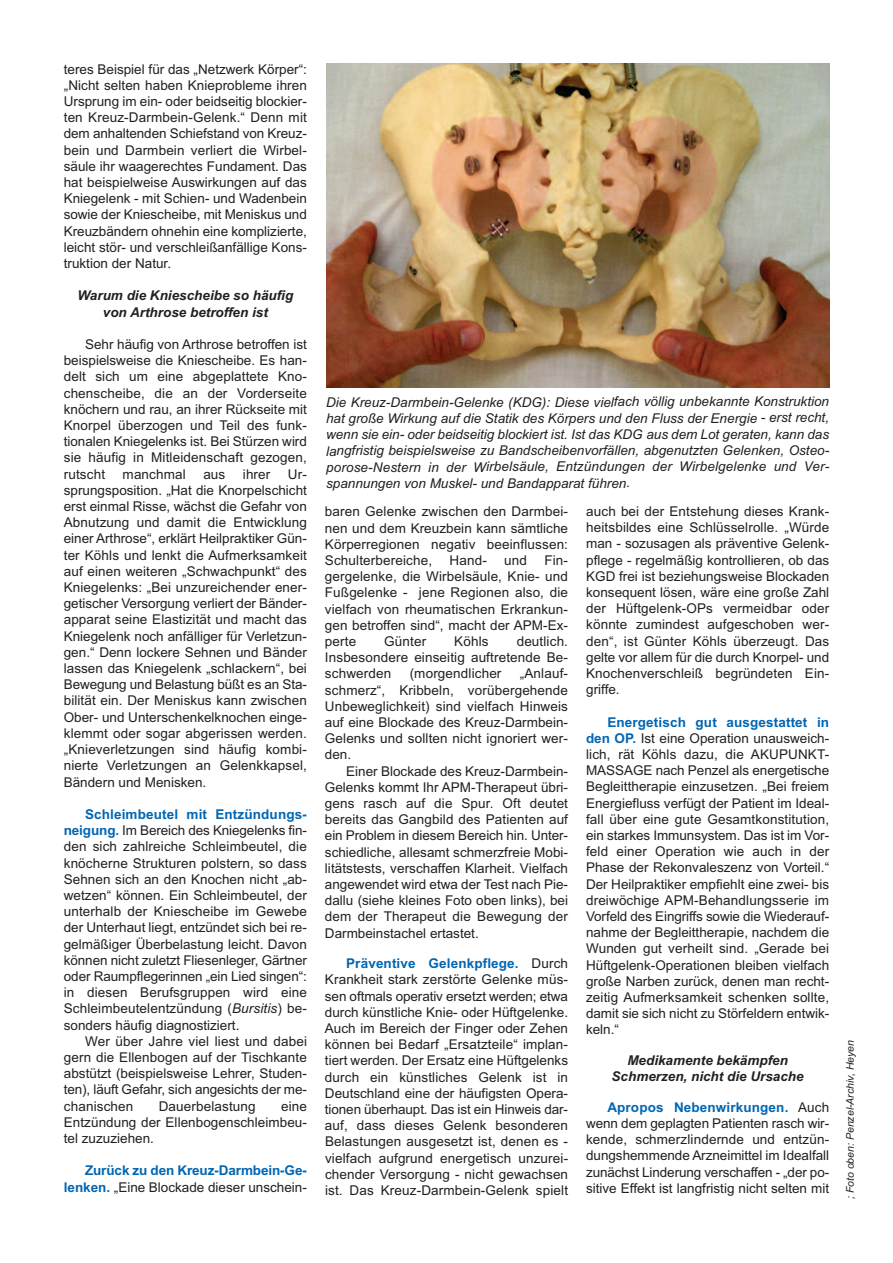
<style>
.page{position:relative;width:893px;height:1263px;background:#fff}
.page>*{position:absolute;margin:0;border:0;box-sizing:border-box;transform-origin:0 0}
.t1{font:13.5px/16.2px "Arial";letter-spacing:.01em;color:#231f20;text-align:justify}
.t2{font:italic 13.5px/16.2px "Arial";color:#231f20;text-align:justify}
.t3{font:italic 700 13.5px/16.2px "Arial";color:#231f20;text-align:center}
.t4{font:700 13.5px/16.2px "Arial";letter-spacing:-.01em;color:#0166b3;text-align:right}
.t5{font:italic 10.5px "Arial";color:#231f20}
.s1{font-weight:700;color:#0166b3}
.s2{font-style:italic}
.s3{font-weight:400;color:#231f20}
</style>
<div class="page">
<img style="left:326px;top:64px;width:503px;height:323px">
<p class="t1" style="left:64px;top:61px;width:245px">teres Beispiel für das „Netzwerk Körper“: „Nicht selten haben Knieprobleme ihren Ursprung im ein- oder beidseitig blockier&shy;ten Kreuz-Darmbein-Gelenk.“ Denn mit dem anhaltenden Schiefstand von Kreuz&shy;bein und Darmbein verliert die Wirbel&shy;säule ihr waagerechtes Fundament. Das hat beispielweise Auswirkungen auf das Kniegelenk - mit Schien- und Wadenbein sowie der Kniescheibe, mit Meniskus und Kreuzbändern ohnehin eine komplizierte, leicht stör- und verschleißanfällige Kons&shy;truktion der Natur.</p>
<p class="t3" style="left:77px;top:288px;width:217px">Warum die Kniescheibe so häufig von Arthrose betroffen ist</p>
<p class="t1" style="left:64px;top:336px;width:245px;text-indent:21px">Sehr häufig von Arthrose betroffen ist beispielsweise die Kniescheibe. Es han&shy;delt sich um eine abgeplattete Kno&shy;chenscheibe, die an der Vorderseite knöchern und rau, an ihrer Rückseite mit Knorpel überzogen und Teil des funk&shy;tionalen Kniegelenks ist. Bei Stürzen wird sie häufig in Mitleidenschaft gezogen, rutscht</p>
<p class="t1" style="left:64px;top:466px;width:245px;text-indent:224px">Ur&shy;sprungsposition. „Hat die Knorpelschicht erst einmal Risse, wächst die Gefahr von Abnutzung und damit die Entwicklung einer Arthrose“, erklärt Heilpraktiker Gün&shy;ter Köhls und lenkt die Aufmerksamkeit auf einen weiteren „Schwachpunkt“ des Kniegelenks: „Bei unzureichender ener&shy;getischer Versorgung verliert der Bänder&shy;apparat seine Elastizität und macht das Kniegelenk noch anfälliger für Verletzun&shy;gen.“ Denn lockere Sehnen und Bänder lassen das Kniegelenk „schlackern“, bei Bewegung und Belastung büßt es an Sta&shy;bilität ein. Der Meniskus kann zwischen Ober- und Unterschenkelknochen einge&shy;klemmt oder sogar abgerissen werden. „Knieverletzungen sind häufig kombi&shy;nierte Verletzungen an Gelenkkapsel, Bändern und Menisken.</p>
<p class="t1" style="left:64px;top:806px;width:245px;text-indent:21px"><span class="s1">Schleimbeutel mit Entzündungs&shy;neigung.</span> Im Bereich des Kniegelenks fin&shy;den sich zahlreiche Schleimbeutel, die knöcherne Strukturen polstern, so dass Sehnen sich an den Knochen nicht „ab&shy;wetzen“ können. Ein Schleimbeutel, der unterhalb der Kniescheibe im Gewebe der Unterhaut liegt, entzündet sich bei re&shy;gelmäßiger Überbelastung leicht. Davon können nicht zuletzt Fliesenleger, Gärtner oder Raumpflegerinnen „ein Lied singen“: in diesen Berufsgruppen wird eine Schleimbeutelentzündung (<span class="s2">Bursitis</span>) be&shy;sonders häufig diagnostiziert.</p>
<p class="t1" style="left:64px;top:1033px;width:245px;text-indent:21px">Wer über Jahre viel liest und dabei gern die Ellenbogen auf der Tischkante abstützt (beispielsweise Lehrer, Studen&shy;ten), läuft Gefahr, sich angesichts der me&shy;chanischen</p>
<p class="t1" style="left:123px;top:466px;width:65px">manchmal</p>
<p class="t1" style="left:203px;top:466px;width:24px">aus</p>
<p class="t1" style="left:243px;top:466px;width:29px">ihrer</p>
<p class="t1" style="left:64px;top:1098px;width:245px;text-indent:217px">eine Entzündung der Ellenbogenschleimbeu&shy;tel zuzuziehen.</p>
<p class="t4" style="left:64px;top:1162px;width:245px">Zurück zu den Kreuz-Darmbein-Ge&shy;lenken. <span class="s3">„Eine Blockade dieser unschein-</span></p>
<p class="t1" style="left:159px;top:1098px;width:99px">Dauerbelastung</p>
<p class="t2" style="left:326px;top:394px;width:505px">Die Kreuz-Darmbein-Gelenke (KDG): Diese vielfach völlig unbekannte Konstruktion hat große Wirkung auf die Statik des Körpers und den Fluss der Energie - erst recht, wenn sie ein- oder beidseitig blockiert ist. Ist das KDG aus dem Lot geraten, kann das langfristig beispielsweise zu Bandscheibenvorfällen, abgenutzten Gelenken, Osteo&shy;porose-Nestern in der Wirbelsäule, Entzündungen der Wirbelgelenke und Ver&shy;spannungen von Muskel- und Bandapparat führen.</p>
<p class="t1" style="left:325px;top:504px;width:245px">baren Gelenke zwischen den Darmbei&shy;nen und dem Kreuzbein kann sämtliche Körperregionen negativ beeinflussen:<br>Schulterbereiche,</p>
<p class="t1" style="left:325px;top:552px;width:245px;text-indent:219px">Fin&shy;gergelenke, die Wirbelsäule, Knie- und Fußgelenke - jene Regionen also, die vielfach von rheumatischen Erkrankun&shy;gen betroffen sind“, macht der APM-Ex&shy;perte</p>
<p class="t1" style="left:450px;top:552px;width:39px">Hand-</p>
<p class="t1" style="left:504px;top:552px;width:24px">und</p>
<p class="t1" style="left:384px;top:633px;width:43px">Günter</p>
<p class="t1" style="left:454px;top:633px;width:36px">Köhls</p>
<p class="t1" style="left:325px;top:633px;width:245px;text-indent:192px">deutlich.<br>Insbesondere einseitig auftretende Be&shy;schwerden</p>
<p class="t1" style="left:325px;top:666px;width:245px;text-indent:195px">„Anlauf&shy;schmerz“, Kribbeln, vorübergehende Unbeweglichkeit) sind vielfach Hinweis auf eine Blockade des Kreuz-Darmbein-Gelenks und sollten nicht ignoriert wer&shy;den.</p>
<p class="t1" style="left:325px;top:763px;width:245px;text-indent:21px">Einer Blockade des Kreuz-Darmbein-Gelenks kommt Ihr APM-Therapeut übri&shy;gens rasch auf die Spur. Oft deutet bereits das Gangbild des Patienten auf ein Problem in diesem Bereich hin. Unter&shy;schiedliche, allesamt schmerzfreie Mobi&shy;litätstests, verschaffen Klarheit. Vielfach angewendet wird etwa der Test nach Pie&shy;dallu (siehe kleines Foto oben links), bei dem der Therapeut die Bewegung der Darmbeinstachel ertastet.</p>
<p class="t1" style="left:325px;top:955px;width:245px;text-indent:21px"><span class="s1">Präventive Gelenkpflege.</span> Durch Krankheit stark zerstörte Gelenke müs&shy;sen oftmals operativ ersetzt werden; etwa durch künstliche Knie- oder Hüftgelenke.<br>Auch im Bereich der Finger oder Zehen können bei Bedarf „Ersatzteile“ implan&shy;tiert werden. Der Ersatz eine Hüftgelenks durch ein künstliches Gelenk ist in Deutschland eine der häufigsten Opera&shy;tionen überhaupt. Das ist ein Hinweis dar&shy;auf, dass dieses Gelenk besonderen Belastungen ausgesetzt ist, denen es - vielfach aufgrund energetisch unzurei&shy;chender Versorgung - nicht gewachsen ist. Das Kreuz-Darmbein-Gelenk spielt</p>
<p class="t1" style="left:410px;top:666px;width:93px">(morgendlicher</p>
<p class="t1" style="left:586px;top:503px;width:245px">auch bei der Entstehung dieses Krank&shy;heitsbildes eine Schlüsselrolle. „Würde man - sozusagen als präventive Gelenk&shy;pflege - regelmäßig kontrollieren, ob das KGD frei ist beziehungsweise Blockaden konsequent lösen, wäre eine große Zahl der Hüftgelenk-OPs vermeidbar oder könnte zumindest aufgeschoben wer&shy;den“, ist Günter Köhls überzeugt. Das gelte vor allem für die durch Knorpel- und Knochenverschleiß begründeten Ein&shy;griffe.</p>
<p class="t1" style="left:586px;top:714px;width:245px;text-indent:21px"><span class="s1">Energetisch gut ausgestattet in den OP.</span> Ist eine Operation unausweich&shy;lich, rät Köhls dazu, die AKUPUNKT-MASSAGE nach Penzel als energetische Begleittherapie einzusetzen. „Bei freiem Energiefluss verfügt der Patient im Ideal&shy;fall über eine gute Gesamtkonstitution, ein starkes Immunsystem. Das ist im Vor&shy;feld einer Operation wie auch in der Phase der Rekonvaleszenz von Vorteil.“ Der Heilpraktiker empfiehlt eine zwei- bis dreiwöchige APM-Behandlungsserie im Vorfeld des Eingriffs sowie die Wiederauf&shy;nahme der Begleittherapie, nachdem die Wunden gut verheilt sind. „Gerade bei Hüftgelenk-Operationen bleiben vielfach große Narben zurück, denen man recht&shy;zeitig Aufmerksamkeit schenken sollte, damit sie sich nicht zu Störfeldern entwik&shy;keln.“</p>
<p class="t3" style="left:612px;top:1052px;width:194px">Medikamente bekämpfen<br>Schmerzen, nicht die Ursache</p>
<p class="t1" style="left:586px;top:1099px;width:245px;text-indent:21px"><span class="s1">Apropos Nebenwirkungen.</span> Auch wenn dem geplagten Patienten rasch wir&shy;kende, schmerzlindernde und entzün&shy;dungshemmende Arzneimittel im Idealfall zunächst Linderung verschaffen - „der po&shy;sitive Effekt ist langfristig nicht selten mit</p>
<p class="t5" style="left:844px;top:1199px;width:161px;rotate:-90deg">; Foto oben: Penzel-Archiv, Heyen</p>
</div>
